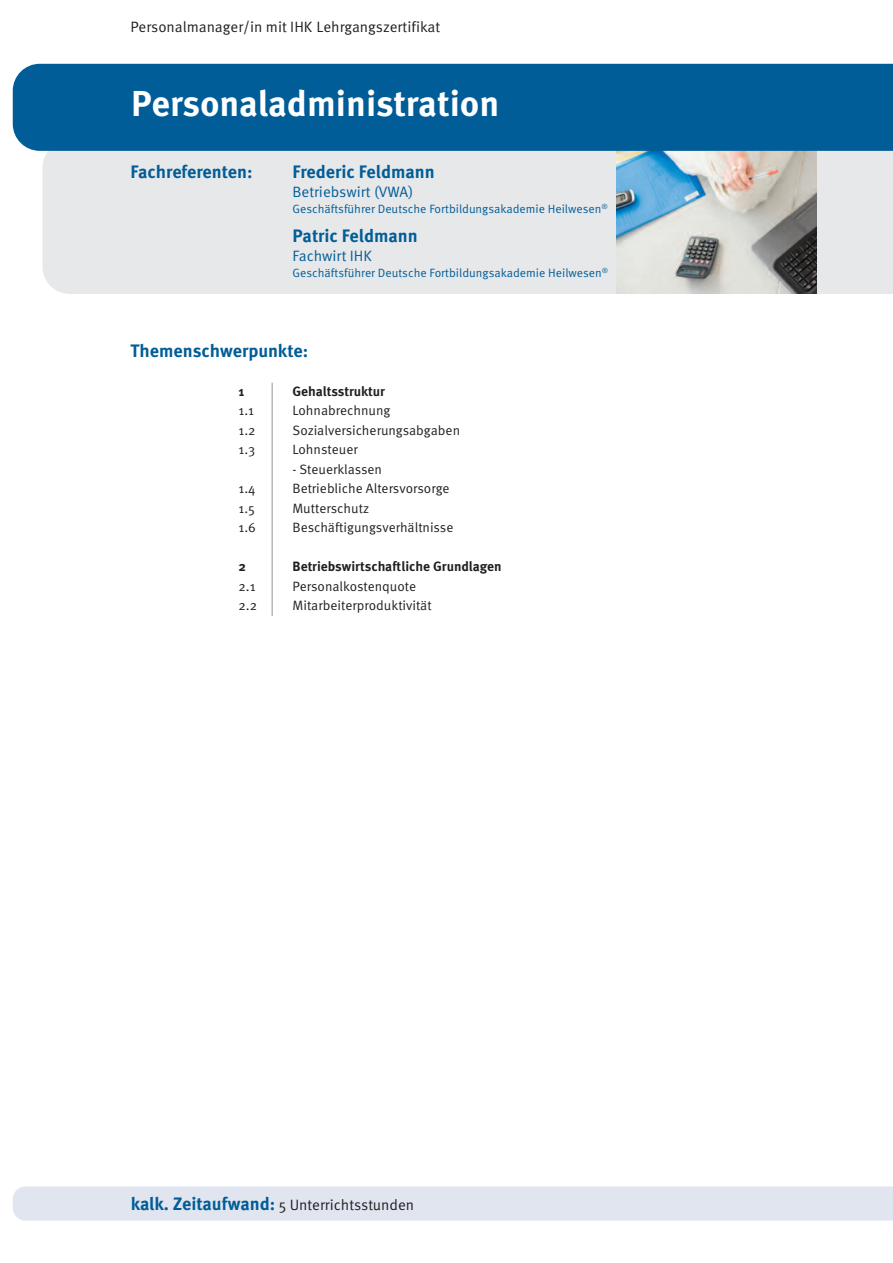
<style>
.page{position:relative;width:893px;height:1263px;background:#fff}
.page>*{position:absolute;margin:0;border:0;box-sizing:border-box;transform-origin:0 0}
.t1{font:700 36px "Meta OT";color:#fff}
.t2{font:700 18px "Meta OT";color:#015d98}
.t3{font:15px "Meta OT Norm";color:#231f20}
.t4{font:15px "Meta OT Norm";color:#015d98}
.t5{font:13.5px "Meta OT Norm";color:#231f20}
.t6{font:700 13.5px "Meta OT";color:#231f20}
.t7{font:12px "Meta OT Norm";color:#015d98}
.s1{font-family:"Meta OT";font-weight:700;font-size:18px;color:#015d98}
</style>
<div class="page">
<div style="left:43px;top:151px;width:850px;height:143px;background:#e7e8e9"></div>
<div style="left:13px;top:1186px;width:880px;height:34px;background:#e0e5f0"></div>
<hr style="left:272px;top:383px;width:1px;height:233px;background:#939598">
<img style="left:617px;top:151px;width:199px;height:143px">
<div style="left:13px;top:64px;width:880px;height:87px;background:#015d98"></div>
<p class="t3" style="left:130px;top:22px;width:311px">Personalmanager/in mit IHK Lehrgangszertifikat</p>
<h1 class="t1" style="left:131px;top:90px;width:370px">Personaladministration</h1>
<h2 class="t2" style="left:130px;top:165px;width:124px">Fachreferenten:</h2>
<h2 class="t2" style="left:292px;top:165px;width:144px">Frederic Feldmann</h2>
<p class="t4" style="left:292px;top:187px;width:122px">Betriebswirt (VWA)</p>
<p class="t7" style="left:292px;top:204px;width:317px">Geschäftsführer Deutsche Fortbildungsakademie Heilwesen<sup>®</sup></p>
<h2 class="t2" style="left:292px;top:228px;width:127px">Patric Feldmann</h2>
<p class="t4" style="left:292px;top:250px;width:81px">Fachwirt IHK</p>
<p class="t7" style="left:292px;top:268px;width:317px">Geschäftsführer Deutsche Fortbildungsakademie Heilwesen<sup>®</sup></p>
<h2 class="t2" style="left:130px;top:343px;width:179px">Themenschwerpunkte:</h2>
<p class="t6" style="left:238px;top:386px;width:7px">1</p>
<p class="t6" style="left:292px;top:386px;width:94px">Gehaltsstruktur</p>
<p class="t5" style="left:238px;top:405px;width:17px">1.1</p>
<p class="t5" style="left:292px;top:405px;width:99px">Lohnabrechnung</p>
<p class="t5" style="left:238px;top:425px;width:19px">1.2</p>
<p class="t5" style="left:292px;top:425px;width:169px">Sozialversicherungsabgaben</p>
<p class="t5" style="left:238px;top:444px;width:18px">1.3</p>
<p class="t5" style="left:292px;top:444px;width:67px">Lohnsteuer</p>
<p class="t5" style="left:292px;top:464px;width:91px">- Steuerklassen</p>
<p class="t5" style="left:238px;top:483px;width:19px">1.4</p>
<p class="t5" style="left:292px;top:483px;width:159px">Betriebliche Altersvorsorge</p>
<p class="t5" style="left:238px;top:503px;width:18px">1.5</p>
<p class="t5" style="left:292px;top:503px;width:78px">Mutterschutz</p>
<p class="t5" style="left:238px;top:522px;width:19px">1.6</p>
<p class="t5" style="left:292px;top:522px;width:162px">Beschäftigungsverhältnisse</p>
<p class="t6" style="left:238px;top:561px;width:9px">2</p>
<p class="t6" style="left:292px;top:561px;width:211px">Betriebswirtschaftliche Grundlagen</p>
<p class="t5" style="left:238px;top:581px;width:19px">2.1</p>
<p class="t5" style="left:292px;top:581px;width:125px">Personalkostenquote</p>
<p class="t5" style="left:238px;top:600px;width:20px">2.2</p>
<p class="t5" style="left:292px;top:600px;width:141px">Mitarbeiterproduktivität</p>
<p class="t3" style="left:131px;top:1199px;width:285px"><span class="s1">kalk. Zeitaufwand:</span> 5 Unterrichtsstunden</p>
</div>
